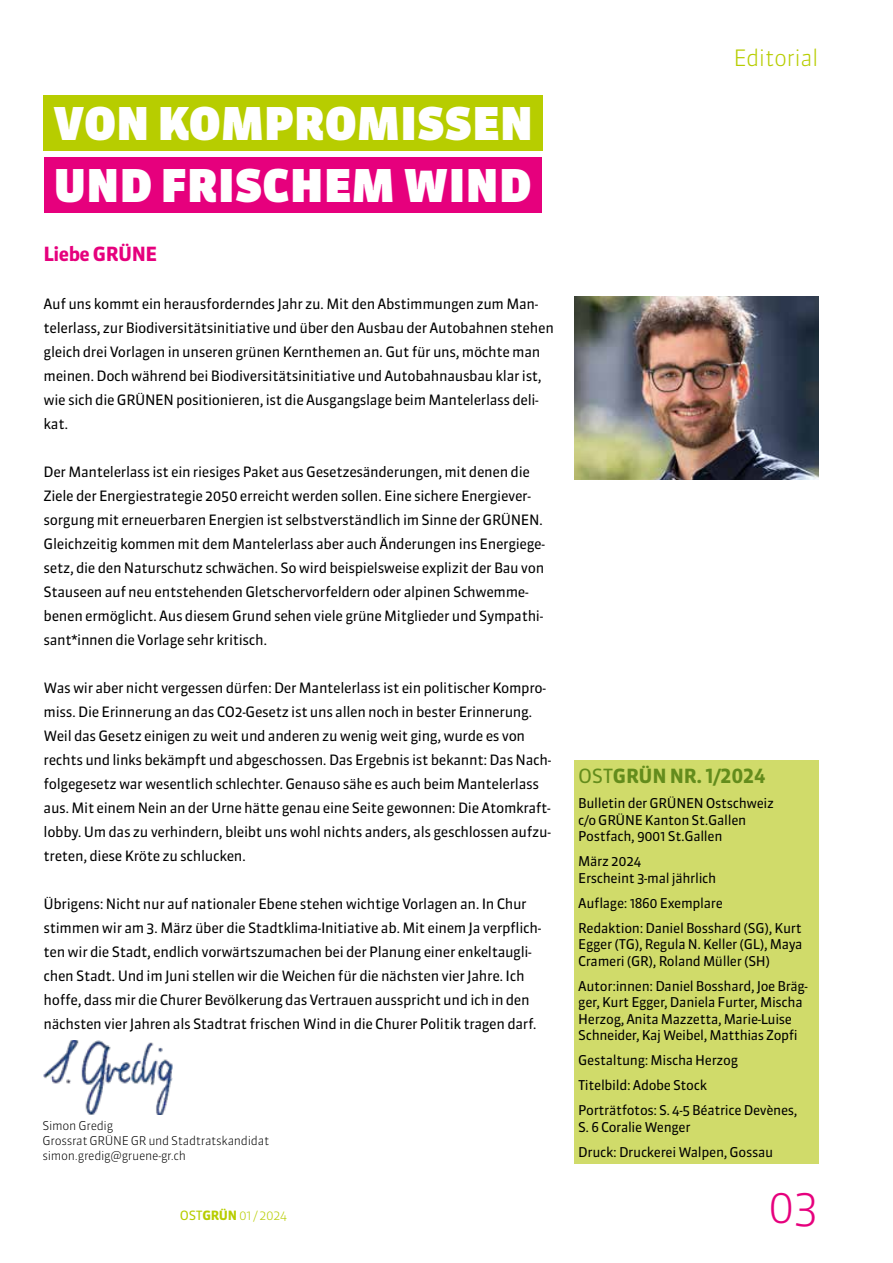
<style>
.page{position:relative;width:893px;height:1263px;background:#fff}
.page>*{position:absolute;margin:0;border:0;box-sizing:border-box;transform-origin:0 0}
.t1{font:900 45px "Sanuk OT";letter-spacing:.01em;color:#fff}
.t2{font:300 45px "Sanuk OT";color:#e6007d}
.t3{font:300 22.5px "Sanuk OT";letter-spacing:-.025em;color:#b7cd00}
.t4{font:700 19.5px "Sanuk OT";letter-spacing:-.015em;color:#638c1c}
.t5{font:700 19.5px "Sanuk OT";letter-spacing:-.025em;color:#e6007d}
.t6{font:14.25px/24px "Sanuk OT";letter-spacing:-.025em;color:#000}
.t7{font:13.5px/16.5px "Sanuk OT";letter-spacing:-.025em;color:#000}
.t8{font:300 12.75px "Sanuk OT";color:#b7cd00}
.t9{font:300 12px/15px "Sanuk OT";letter-spacing:-.025em;color:#000}
.s1{font-weight:400}
.s2{font-weight:700}
</style>
<div class="page">
<div style="left:44px;top:158px;width:497px;height:55px;background:#e6007d"></div>
<div style="left:44px;top:96px;width:499px;height:55px;background:#b7cd00"></div>
<div style="left:574px;top:760px;width:245px;height:404px;background:#d0db6a"></div>
<img style="left:574px;top:297px;width:245px;height:183px">
<img style="left:43px;top:1040px;width:129px;height:74px">
<h1 class="t1" style="left:54px;top:96px;width:481px">VON KOMPROMISSEN</h1>
<h1 class="t1" style="left:54px;top:157px;width:479px">UND FRISCHEM WIND</h1>
<h3 class="t5" style="left:44px;top:241px;width:115px">Liebe GRÜNE</h3>
<p class="t6" style="left:44px;top:292px;width:512px">Auf uns kommt ein herausforderndes Jahr zu. Mit den Abstimmungen zum Man&shy;telerlass, zur Biodiversitätsinitiative und über den Ausbau der Autobahnen stehen gleich drei Vorlagen in unseren grünen Kernthemen an. Gut für uns, möchte man meinen. Doch während bei Biodiversitätsinitiative und Autobahnausbau klar ist, wie sich die GRÜNEN positionieren, ist die Ausgangslage beim Mantelerlass deli&shy;kat.</p>
<p class="t6" style="left:44px;top:460px;width:503px">Der Mantelerlass ist ein riesiges Paket aus Gesetzesänderungen, mit denen die Ziele der Energiestrategie 2050 erreicht werden sollen. Eine sichere Energiever&shy;sorgung mit erneuerbaren Energien ist selbstverständlich im Sinne der GRÜNEN.<br>Gleichzeitig kommen mit dem Mantelerlass aber auch Änderungen ins Energiege&shy;setz, die den Naturschutz schwächen. So wird beispielsweise explizit der Bau von Stauseen auf neu entstehenden Gletschervorfeldern oder alpinen Schwemme&shy;benen ermöglicht. Aus diesem Grund sehen viele grüne Mitglieder und Sympathi&shy;sant*innen die Vorlage sehr kritisch.</p>
<p class="t6" style="left:44px;top:675px;width:509px">Was wir aber nicht vergessen dürfen: Der Mantelerlass ist ein politischer Kompro&shy;miss. Die Erinnerung an das CO2-Gesetz ist uns allen noch in bester Erinnerung.<br>Weil das Gesetz einigen zu weit und anderen zu wenig weit ging, wurde es von rechts und links bekämpft und abgeschossen. Das Ergebnis ist bekannt: Das Nach&shy;folgegesetz war wesentlich schlechter. Genauso sähe es auch beim Mantelerlass aus. Mit einem Nein an der Urne hätte genau eine Seite gewonnen: Die Atomkraft&shy;lobby. Um das zu verhindern, bleibt uns wohl nichts anders, als geschlossen aufzu&shy;treten, diese Kröte zu schlucken.</p>
<p class="t6" style="left:44px;top:891px;width:499px">Übrigens: Nicht nur auf nationaler Ebene stehen wichtige Vorlagen an. In Chur stimmen wir am 3. März über die Stadtklima-Initiative ab. Mit einem Ja verpflich&shy;ten wir die Stadt, endlich vorwärtszumachen bei der Planung einer enkeltaugli&shy;chen Stadt. Und im Juni stellen wir die Weichen für die nächsten vier Jahre. Ich hoffe, dass mir die Churer Bevölkerung das Vertrauen ausspricht und ich in den nächsten vier Jahren als Stadtrat frischen Wind in die Churer Politik tragen darf.</p>
<p class="t9" style="left:43px;top:1118px;width:228px">Simon Gredig<br>Grossrat GRÜNE GR und Stadtratskandidat simon.gredig@gruene-gr.ch</p>
<p class="t8" style="left:180px;top:1207px;width:109px"><span class="s1">OST</span><span class="s2">GRÜN</span> 01 / 2024</p>
<h2 class="t3" style="left:733px;top:44px;width:87px">Editorial</h2>
<h3 class="t4" style="left:578px;top:764px;width:189px"><span class="s1">OST</span>GRÜN NR. 1/2024</h3>
<p class="t7" style="left:578px;top:795px;width:197px">Bulletin der GRÜNEN Ostschweiz c/o GRÜNE Kanton St.Gallen<br>Postfach, 9001 St.Gallen</p>
<p class="t7" style="left:578px;top:853px;width:140px">März 2024<br>Erscheint 3-mal jährlich</p>
<p class="t7" style="left:578px;top:890px;width:225px;line-height:25px">Auflage: 1860 Exemplare<br>Redaktion: Daniel Bosshard (SG), Kurt</p>
<p class="t7" style="left:578px;top:936px;width:226px">Egger (TG), Regula N. Keller (GL), Maya<br>Crameri (GR), Roland Müller (SH)</p>
<p class="t7" style="left:578px;top:978px;width:231px">Autor:innen: Daniel Bosshard, Joe Bräg&shy;ger, Kurt Egger, Daniela Furter, Mischa Herzog, Anita Mazzetta, Marie-Luise Schneider, Kaj Weibel, Matthias Zopfi</p>
<p class="t7" style="left:578px;top:1048px;width:221px;line-height:25px">Gestaltung: Mischa Herzog<br>Titelbild: Adobe Stock<br>Porträtfotos: S. 4-5 Béatrice Devènes,</p>
<p class="t7" style="left:578px;top:1114px;width:196px;line-height:25px">S. 6 Coralie Wenger<br>Druck: Druckerei Walpen, Gossau</p>
<h1 class="t2" style="left:768px;top:1179px;width:52px">03</h1>
</div>
